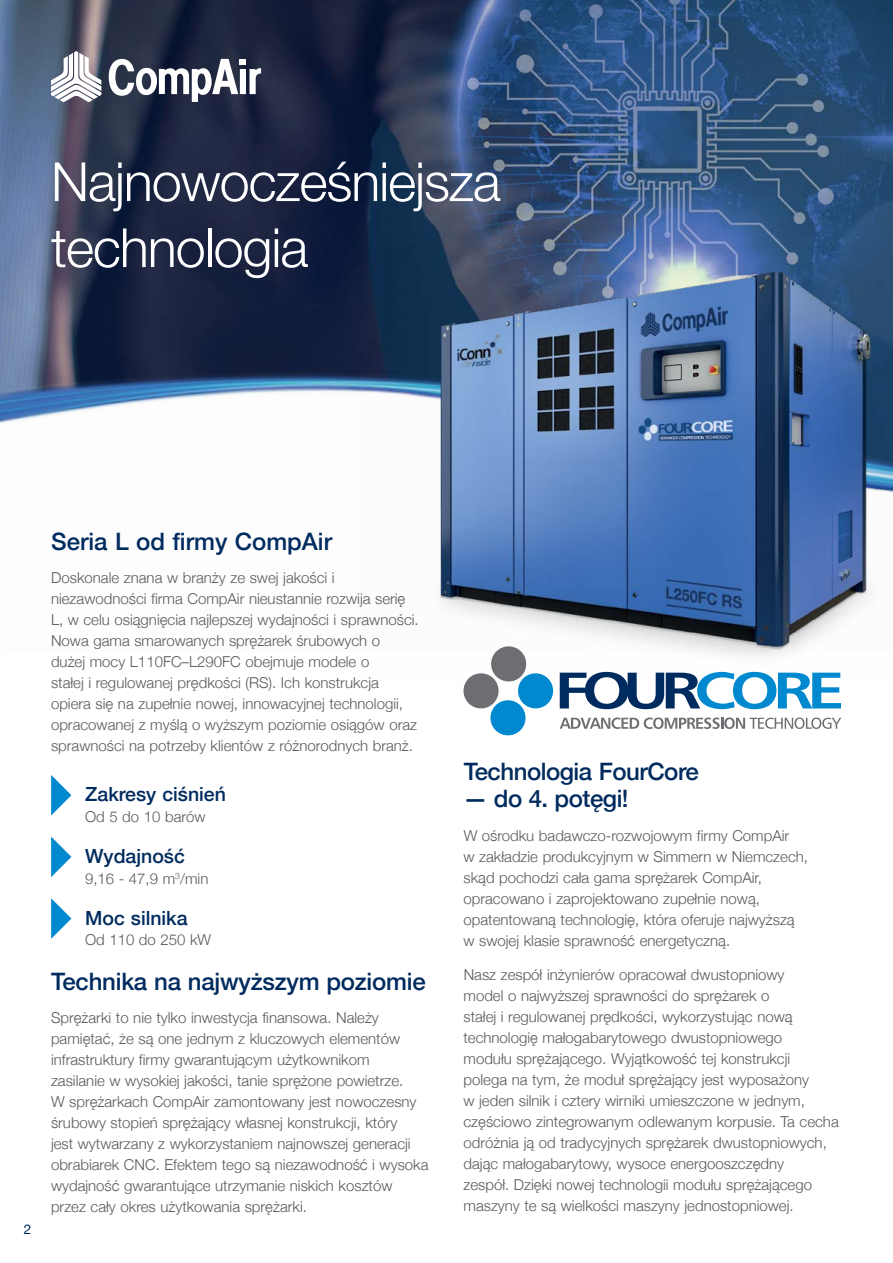
<style>
.page{position:relative;width:893px;height:1263px;background:#fff}
.page>*{position:absolute;margin:0;border:0;box-sizing:border-box;transform-origin:0 0}
.t1{font:300 54px/66px "Helvetica Neue";letter-spacing:-.02em;color:#fff}
.t2{font:500 24px "Helvetica Neue";letter-spacing:-.01em;color:#002b5f}
.t3{font:500 19.5px "Helvetica Neue";color:#002b5f}
.t4{font:300 15px/21px "Helvetica Neue";color:#58595b}
.t5{font:13.5px "Helvetica Neue";color:#002b5f}
</style>
<div class="page">
<img style="left:0;top:0;width:728px;height:367px">
<img style="left:728px;top:0;width:165px;height:247px">
<img style="left:0;top:371px;width:362px;height:53px">
<svg style="left:109px;top:59px;width:152px;height:43px"></svg>
<svg style="left:51px;top:51px;width:50px;height:51px"></svg>
<svg style="left:51px;top:836px;width:20px;height:41px"></svg>
<svg style="left:51px;top:775px;width:20px;height:40px"></svg>
<svg style="left:51px;top:898px;width:20px;height:41px"></svg>
<img style="left:362px;top:247px;width:531px;height:399px">
<svg style="left:463px;top:646px;width:378px;height:89px"></svg>
<h1 class="t1" style="left:51px;top:145px;width:451px">Najnowocześniejsza technologia</h1>
<p class="t5" style="left:24px;top:1219px;width:9px">2</p>
<h2 class="t2" style="left:51px;top:522px;width:282px">Seria L od firmy CompAir</h2>
<p class="t4" style="left:51px;top:566px;width:369px">Doskonale znana w branży ze swej jakości i niezawodności firma CompAir nieustannie rozwija serię L, w celu osiągnięcia najlepszej wydajności i sprawności.<br>Nowa gama smarowanych sprężarek śrubowych o<br>dużej mocy L110FC–L290FC obejmuje modele o<br>stałej i regulowanej prędkości (RS). Ich konstrukcja opiera się na zupełnie nowej, innowacyjnej technologii, opracowanej z myślą o wyższym poziomie osiągów oraz sprawności na potrzeby klientów z różnorodnych branż.</p>
<h3 class="t3" style="left:85px;top:779px;width:142px">Zakresy ciśnień</h3>
<p class="t4" style="left:85px;top:805px;width:122px">Od 5 do 10 barów</p>
<h3 class="t3" style="left:85px;top:841px;width:101px">Wydajność</h3>
<p class="t4" style="left:85px;top:866px;width:125px">9,16 - 47,9 m<sup>3</sup>/min</p>
<h3 class="t3" style="left:85px;top:902px;width:104px">Moc silnika</h3>
<p class="t4" style="left:85px;top:928px;width:128px">Od 110 do 250 kW</p>
<h2 class="t2" style="left:51px;top:962px;width:376px">Technika na najwyższym poziomie</h2>
<p class="t4" style="left:51px;top:1006px;width:379px">Sprężarki to nie tylko inwestycja finansowa. Należy pamiętać, że są one jednym z kluczowych elementów infrastruktury firmy gwarantującym użytkownikom<br>zasilanie w wysokiej jakości, tanie sprężone powietrze.<br>W sprężarkach CompAir zamontowany jest nowoczesny śrubowy stopień sprężający własnej konstrukcji, który<br>jest wytwarzany z wykorzystaniem najnowszej generacji obrabiarek CNC. Efektem tego są niezawodność i wysoka wydajność gwarantujące utrzymanie niskich kosztów przez cały okres użytkowania sprężarki.</p>
<h2 class="t2" style="left:464px;top:752px;width:237px">Technologia FourCore</h2>
<h2 class="t2" style="left:463px;top:779px;width:167px">— do 4. potęgi!</h2>
<p class="t4" style="left:463px;top:824px;width:346px">W ośrodku badawczo-rozwojowym firmy CompAir<br>w zakładzie produkcyjnym w Simmern w Niemczech, skąd pochodzi cała gama sprężarek CompAir, opracowano i zaprojektowano zupełnie nową, opatentowaną technologię, która oferuje najwyższą w swojej klasie sprawność energetyczną.</p>
<p class="t4" style="left:463px;top:963px;width:377px">Nasz zespół inżynierów opracował dwustopniowy<br>model o najwyższej sprawności do sprężarek o<br>stałej i regulowanej prędkości, wykorzystując nową technologię małogabarytowego dwustopniowego<br>modułu sprężającego. Wyjątkowość tej konstrukcji<br>polega na tym, że moduł sprężający jest wyposażony<br>w jeden silnik i cztery wirniki umieszczone w jednym, częściowo zintegrowanym odlewanym korpusie. Ta cecha odróżnia ją od tradycyjnych sprężarek dwustopniowych, dając małogabarytowy, wysoce energooszczędny<br>zespół. Dzięki nowej technologii modułu sprężającego maszyny te są wielkości maszyny jednostopniowej.</p>
</div>
